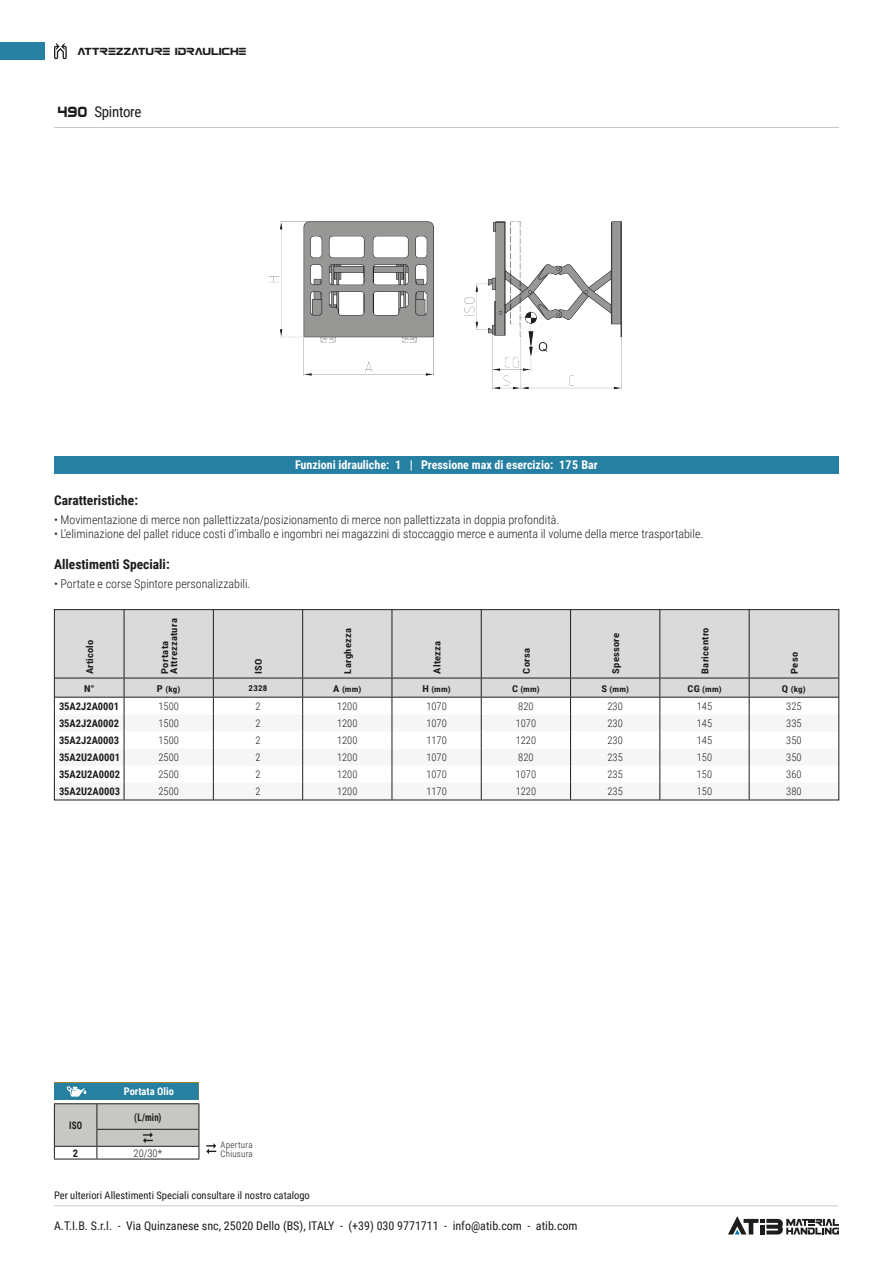
<style>
.page{position:relative;width:893px;height:1263px;background:#fff}
.page>*{position:absolute;margin:0;border:0;box-sizing:border-box;transform-origin:0 0}
.t1{font:15px "Roboto Condensed";letter-spacing:-.02em;color:#1d1d1b}
.t2{font:700 13.5px "Roboto Condensed";color:#1d1d1b}
.t3{font:300 12px "Roboto Condensed";color:#1d1d1b}
.t4{font:12px "Roboto Condensed";color:#1d1d1b}
.t5{font:700 12px "Roboto Condensed";color:#fff}
.t6{font:300 10.5px "Roboto Condensed";color:#1d1d1b}
.t7{font:700 10.5px "Roboto Condensed";color:#1d1d1b}
.t8{font:10.5px "Roboto Condensed";color:#1d1d1b}
.t9{font:10.5px "Eurofighter";letter-spacing:-.02em;color:#1d1d1b}
.t10{font:700 10.5px "Roboto Condensed";color:#fff}
.t11{font:700 10.5px "Roboto Condensed";color:#1d1d1b;scale:.85 1}
.t12{font:700 9.45px "Roboto Condensed";letter-spacing:.025em;color:#1d1d1b;scale:1.11 1}
.t13{font:700 9.45px "Roboto Condensed";color:#1d1d1b;scale:1.11 1}
.t14{font:300 9px "Roboto Condensed";letter-spacing:.025em;color:#1d1d1b}
.t15{font:700 8.1px "Roboto Condensed";letter-spacing:.025em;color:#1d1d1b;scale:1.11 1}
.s1{font-family:"Eurofighter Condensed"}
.s2{font-size:9.45px}
</style>
<div class="page">
<hr style="left:54px;top:127px;width:785px;height:1px;background:#c7c7c6">
<div style="left:54px;top:456px;width:785px;height:17px;background:#2680a2"></div>
<img style="left:268px;top:221px;width:354px;height:169px">
<hr style="left:54px;top:1205px;width:784px;height:1px;background:#c7c7c6">
<svg style="left:728px;top:1216px;width:111px;height:18px"></svg>
<div style="left:56px;top:611px;width:781px;height:86px;background:#dadada"></div>
<svg style="left:123px;top:714px;width:626px;height:84px;fill:#f6f6f6"></svg>
<hr style="left:124px;top:610px;width:1px;height:68px;background:#1d1d1b">
<hr style="left:213px;top:610px;width:1px;height:68px;background:#1d1d1b">
<hr style="left:302px;top:610px;width:1px;height:68px;background:#1d1d1b">
<hr style="left:392px;top:610px;width:1px;height:68px;background:#1d1d1b">
<hr style="left:481px;top:610px;width:1px;height:68px;background:#1d1d1b">
<hr style="left:570px;top:610px;width:1px;height:68px;background:#1d1d1b">
<hr style="left:660px;top:610px;width:1px;height:68px;background:#1d1d1b">
<hr style="left:749px;top:610px;width:1px;height:68px;background:#1d1d1b">
<svg style="left:124px;top:679px;width:1px;height:119px"></svg>
<svg style="left:213px;top:679px;width:1px;height:119px"></svg>
<svg style="left:302px;top:679px;width:1px;height:119px"></svg>
<svg style="left:392px;top:679px;width:1px;height:119px"></svg>
<svg style="left:481px;top:679px;width:1px;height:119px"></svg>
<svg style="left:570px;top:679px;width:1px;height:119px"></svg>
<svg style="left:660px;top:679px;width:1px;height:119px"></svg>
<svg style="left:749px;top:679px;width:1px;height:119px"></svg>
<hr style="left:55px;top:678px;width:69px;height:1px;background:#1d1d1b">
<hr style="left:124px;top:678px;width:89px;height:1px;background:#1d1d1b">
<hr style="left:213px;top:678px;width:90px;height:1px;background:#1d1d1b">
<hr style="left:303px;top:678px;width:89px;height:1px;background:#1d1d1b">
<hr style="left:392px;top:678px;width:89px;height:1px;background:#1d1d1b">
<hr style="left:481px;top:678px;width:90px;height:1px;background:#1d1d1b">
<hr style="left:571px;top:678px;width:89px;height:1px;background:#1d1d1b">
<hr style="left:660px;top:678px;width:89px;height:1px;background:#1d1d1b">
<hr style="left:749px;top:678px;width:89px;height:1px;background:#1d1d1b">
<hr style="left:55px;top:697px;width:69px;height:1px;background:#1d1d1b">
<hr style="left:124px;top:697px;width:89px;height:1px;background:#1d1d1b">
<hr style="left:213px;top:697px;width:90px;height:1px;background:#1d1d1b">
<hr style="left:303px;top:697px;width:89px;height:1px;background:#1d1d1b">
<hr style="left:392px;top:697px;width:89px;height:1px;background:#1d1d1b">
<hr style="left:481px;top:697px;width:90px;height:1px;background:#1d1d1b">
<hr style="left:571px;top:697px;width:89px;height:1px;background:#1d1d1b">
<hr style="left:660px;top:697px;width:89px;height:1px;background:#1d1d1b">
<hr style="left:749px;top:697px;width:89px;height:1px;background:#1d1d1b">
<div style="left:54px;top:609px;width:785px;height:191px;border:1px solid #1d1d1b"></div>
<hr style="left:54px;top:1159px;width:43px;height:1px;background:#1d1d1b">
<hr style="left:97px;top:1159px;width:102px;height:1px;background:#1d1d1b">
<svg style="left:206px;top:1143px;width:10px;height:11px"></svg>
<svg style="left:54px;top:1083px;width:146px;height:76px"></svg>
<div style="left:0;top:43px;width:45px;height:17px;background:#2680a2"></div>
<svg style="left:54px;top:43px;width:13px;height:16px"></svg>
<p class="t9" style="left:77px;top:46px;width:171px">ATTREZZATURE IDRAULICHE</p>
<p class="t1" style="left:57px;top:101px;width:85px"><span class="s1">490</span> Spintore</p>
<p class="t5" style="left:295px;top:456px;width:304px">Funzioni idrauliche: 1 | Pressione max di esercizio: 175 Bar</p>
<p class="t2" style="left:54px;top:491px;width:86px">Caratteristiche:</p>
<p class="t3" style="left:54px;top:511px;width:507px">• Movimentazione di merce non pallettizzata/posizionamento di merce non pallettizzata in doppia profondità.</p>
<p class="t3" style="left:54px;top:525px;width:651px">• L’eliminazione del pallet riduce costi d’imballo e ingombri nei magazzini di stoccaggio merce e aumenta il volume della merce trasportabile.</p>
<p class="t2" style="left:54px;top:555px;width:117px">Allestimenti Speciali:</p>
<p class="t3" style="left:54px;top:575px;width:198px">• Portate e corse Spintore personalizzabili.</p>
<p class="t12" style="left:167px;top:674px;width:51px;rotate:-90deg">Attrezzatura</p>
<p class="t13" style="left:83px;top:674px;width:32px;rotate:-90deg">Articolo</p>
<p class="t12" style="left:158px;top:674px;width:31px;rotate:-90deg">Portata</p>
<p class="t12" style="left:252px;top:674px;width:15px;rotate:-90deg">ISO</p>
<p class="t12" style="left:341px;top:674px;width:43px;rotate:-90deg">Larghezza</p>
<p class="t12" style="left:431px;top:674px;width:31px;rotate:-90deg">Altezza</p>
<p class="t12" style="left:520px;top:674px;width:25px;rotate:-90deg">Corsa</p>
<p class="t12" style="left:609px;top:674px;width:38px;rotate:-90deg">Spessore</p>
<p class="t12" style="left:698px;top:674px;width:43px;rotate:-90deg">Baricentro</p>
<p class="t12" style="left:788px;top:674px;width:21px;rotate:-90deg">Peso</p>
<p class="t12" style="left:84px;top:681px;width:11px">N°</p>
<p class="t15" style="left:157px;top:683px;width:23px"><span class="s2">P</span> (kg)</p>
<p class="t15" style="left:249px;top:682px;width:19px">2328</p>
<p class="t15" style="left:333px;top:683px;width:27px"><span class="s2">A</span> (mm)</p>
<p class="t15" style="left:422px;top:683px;width:27px"><span class="s2">H</span> (mm)</p>
<p class="t15" style="left:512px;top:683px;width:26px"><span class="s2">C</span> (mm)</p>
<p class="t15" style="left:601px;top:683px;width:26px"><span class="s2">S</span> (mm)</p>
<p class="t15" style="left:687px;top:683px;width:32px"><span class="s2">CG</span> (mm)</p>
<p class="t15" style="left:782px;top:683px;width:23px"><span class="s2">Q</span> (kg)</p>
<p class="t7" style="left:59px;top:699px;width:62px">35A2J2A0001</p>
<p class="t6" style="left:158px;top:699px;width:22px">1500</p>
<p class="t6" style="left:255px;top:699px;width:7px">2</p>
<p class="t6" style="left:337px;top:699px;width:22px">1200</p>
<p class="t6" style="left:426px;top:699px;width:22px">1070</p>
<p class="t6" style="left:518px;top:699px;width:17px">820</p>
<p class="t6" style="left:607px;top:699px;width:17px">230</p>
<p class="t6" style="left:697px;top:699px;width:17px">145</p>
<p class="t6" style="left:786px;top:699px;width:17px">325</p>
<p class="t7" style="left:59px;top:716px;width:62px">35A2J2A0002</p>
<p class="t6" style="left:158px;top:716px;width:22px">1500</p>
<p class="t6" style="left:255px;top:716px;width:7px">2</p>
<p class="t6" style="left:337px;top:716px;width:22px">1200</p>
<p class="t6" style="left:426px;top:716px;width:22px">1070</p>
<p class="t6" style="left:516px;top:716px;width:22px">1070</p>
<p class="t6" style="left:607px;top:716px;width:17px">230</p>
<p class="t6" style="left:697px;top:716px;width:17px">145</p>
<p class="t6" style="left:786px;top:716px;width:17px">335</p>
<p class="t7" style="left:59px;top:733px;width:62px">35A2J2A0003</p>
<p class="t6" style="left:158px;top:733px;width:22px">1500</p>
<p class="t6" style="left:255px;top:733px;width:7px">2</p>
<p class="t6" style="left:337px;top:733px;width:22px">1200</p>
<p class="t6" style="left:426px;top:733px;width:22px">1170</p>
<p class="t6" style="left:516px;top:733px;width:22px">1220</p>
<p class="t6" style="left:607px;top:733px;width:17px">230</p>
<p class="t6" style="left:697px;top:733px;width:17px">145</p>
<p class="t6" style="left:786px;top:733px;width:17px">350</p>
<p class="t7" style="left:59px;top:750px;width:63px">35A2U2A0001</p>
<p class="t6" style="left:158px;top:750px;width:22px">2500</p>
<p class="t6" style="left:255px;top:750px;width:7px">2</p>
<p class="t6" style="left:337px;top:750px;width:22px">1200</p>
<p class="t6" style="left:426px;top:750px;width:22px">1070</p>
<p class="t6" style="left:518px;top:750px;width:17px">820</p>
<p class="t6" style="left:607px;top:750px;width:17px">235</p>
<p class="t6" style="left:697px;top:750px;width:17px">150</p>
<p class="t6" style="left:786px;top:750px;width:17px">350</p>
<p class="t7" style="left:59px;top:767px;width:63px">35A2U2A0002</p>
<p class="t6" style="left:158px;top:767px;width:22px">2500</p>
<p class="t6" style="left:255px;top:767px;width:7px">2</p>
<p class="t6" style="left:337px;top:767px;width:22px">1200</p>
<p class="t6" style="left:426px;top:767px;width:22px">1070</p>
<p class="t6" style="left:516px;top:767px;width:22px">1070</p>
<p class="t6" style="left:607px;top:767px;width:17px">235</p>
<p class="t6" style="left:697px;top:767px;width:17px">150</p>
<p class="t6" style="left:786px;top:767px;width:17px">360</p>
<p class="t7" style="left:59px;top:784px;width:63px">35A2U2A0003</p>
<p class="t6" style="left:158px;top:784px;width:22px">2500</p>
<p class="t6" style="left:255px;top:784px;width:7px">2</p>
<p class="t6" style="left:337px;top:784px;width:22px">1200</p>
<p class="t6" style="left:426px;top:784px;width:22px">1170</p>
<p class="t6" style="left:516px;top:784px;width:22px">1220</p>
<p class="t6" style="left:607px;top:784px;width:17px">235</p>
<p class="t6" style="left:697px;top:784px;width:17px">150</p>
<p class="t6" style="left:786px;top:784px;width:17px">380</p>
<p class="t11" style="left:69px;top:1118px;width:17px">ISO</p>
<p class="t10" style="left:124px;top:1084px;width:52px">Portata Olio</p>
<p class="t11" style="left:134px;top:1109px;width:34px">(L/min)</p>
<p class="t7" style="left:73px;top:1145px;width:7px">2</p>
<p class="t6" style="left:134px;top:1145px;width:30px">20/30*</p>
<p class="t14" style="left:220px;top:1138px;width:34px">Apertura</p>
<p class="t14" style="left:220px;top:1147px;width:34px">Chiusura</p>
<p class="t8" style="left:54px;top:1188px;width:257px">Per ulteriori Allestimenti Speciali consultare il nostro catalogo</p>
<p class="t4" style="left:54px;top:1217px;width:525px">A.T.I.B. S.r.l. - Via Quinzanese snc, 25020 Dello (BS), ITALY - (+39) 030 9771711 - info@atib.com - atib.com</p>
</div>
